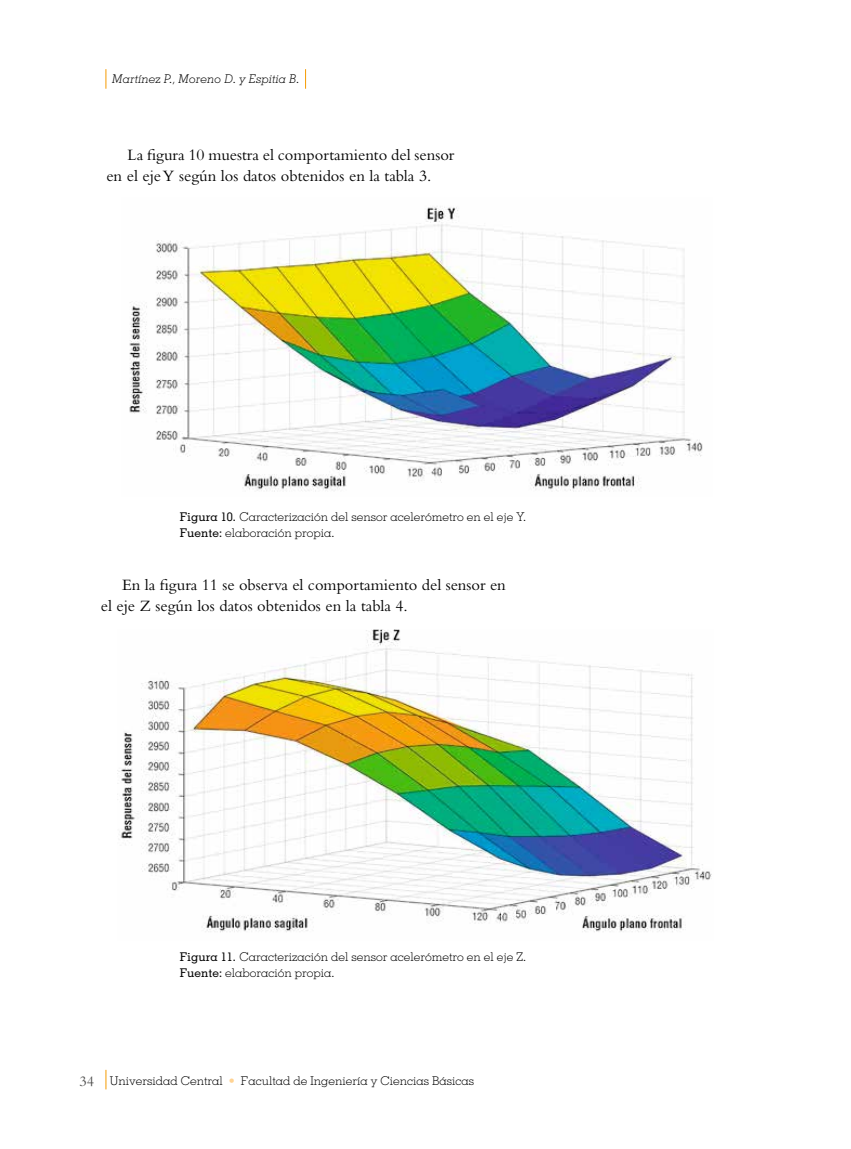
<style>
.page{position:relative;width:851px;height:1149px;background:#fff}
.page>*{position:absolute;margin:0;border:0;box-sizing:border-box;transform-origin:0 0}
.t1{font:16.5px/21px "Bembo Std";color:#000}
.t2{font:300 12px/15.8px "Memphis LT Std";color:#000}
.t3{font:italic 300 12px "Memphis LT Std";color:#000}
.s1{font-weight:500}
.s2{font-family:"Bembo Std";font-weight:400;font-size:15px;color:#4d4d4c}
.s3{color:#ffd393}
</style>
<div class="page">
<img style="left:129px;top:206px;width:574px;height:286px">
<img style="left:117px;top:629px;width:595px;height:304px">
<svg style="left:106px;top:1069px;width:1px;height:20px"></svg>
<svg style="left:106px;top:69px;width:1px;height:20px"></svg>
<svg style="left:305px;top:69px;width:1px;height:20px"></svg>
<p class="t3" style="left:112px;top:72px;width:189px">Martínez P., Moreno D. y Espitia B.</p>
<h1 class="t1" style="left:106px;top:144px;width:349px;text-indent:21px">La figura 10 muestra el comportamiento del sensor en el eje Y según los datos obtenidos en la tabla 3.</h1>
<p class="t2" style="left:180px;top:509px;width:348px"><span class="s1">Figura 10.</span> Caracterización del sensor acelerómetro en el eje Y.<br><span class="s1">Fuente:</span> elaboración propia.</p>
<h1 class="t1" style="left:101px;top:573px;width:406px;text-indent:21px">En la figura 11 se observa el comportamiento del sensor en el eje Z según los datos obtenidos en la tabla 4.</h1>
<p class="t2" style="left:180px;top:948px;width:348px"><span class="s1">Figura 11.</span> Caracterización del sensor acelerómetro en el eje Z.<br><span class="s1">Fuente:</span> elaboración propia.</p>
<p class="t2" style="left:79px;top:1072px;width:396px"><span class="s2">34</span> Universidad Central <span class="s3">•</span> Facultad de Ingeniería y Ciencias Básicas</p>
</div>
